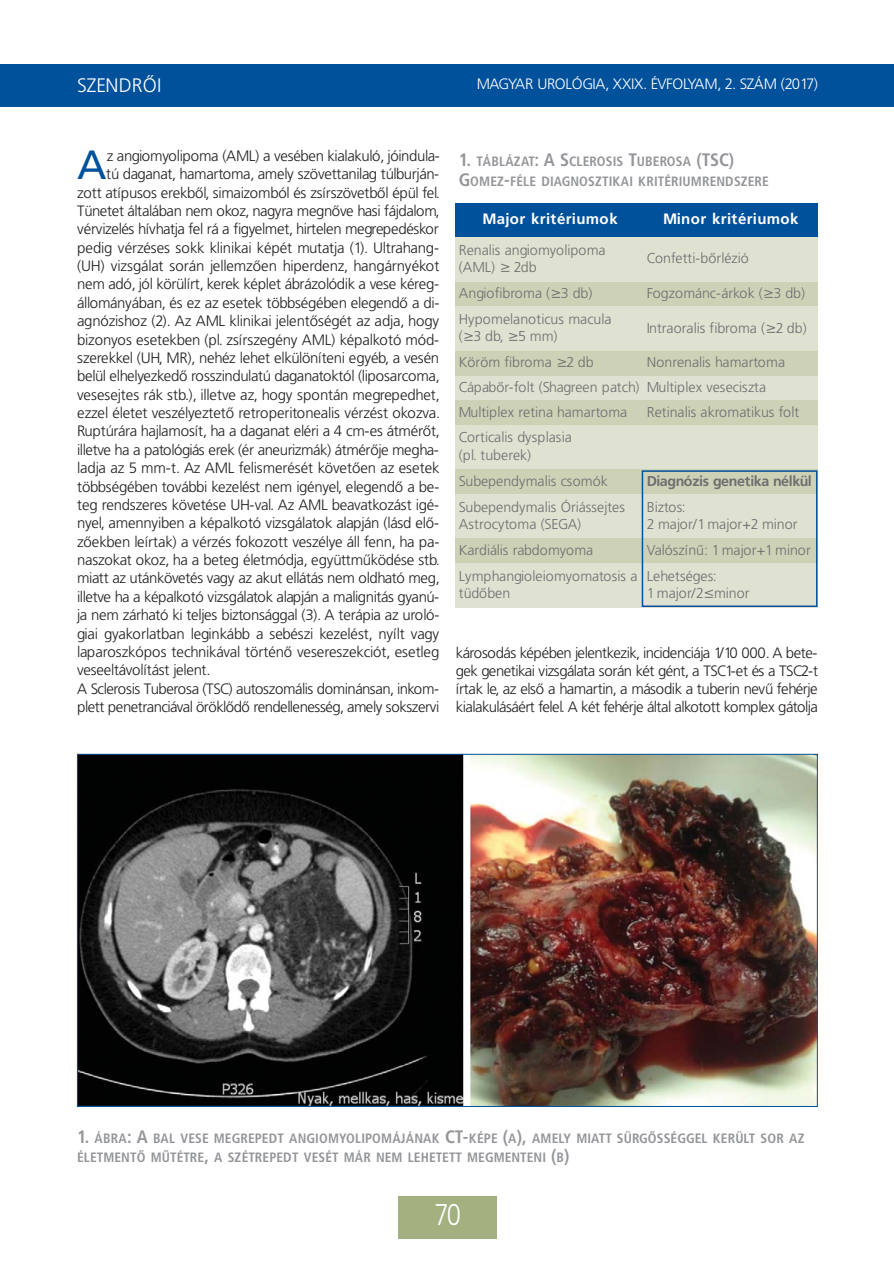
<style>
.page{position:relative;width:894px;height:1262px;background:#fff}
.page>*{position:absolute;margin:0;border:0;box-sizing:border-box;transform-origin:0 0}
.t1{font:40.8px "Frutiger PFL";color:#00519c}
.t2{font:30px "Frutiger Lt PFL";color:#fff;scale:.85 1}
.t3{font:19.5px "Frutiger Lt PFL";letter-spacing:.05em;color:#fff}
.t4{font:15px/18px "Frutiger Lt PFL";letter-spacing:.02em;color:#231f20;text-align:justify}
.t5{font:15px "Frutiger Lt PFL";letter-spacing:.025em;color:#fff}
.t6{font:700 15px "Frutiger PFL";letter-spacing:.05em;color:#fff}
.t7{font:14.25px/17.2px "Frutiger Lt PFL";letter-spacing:.04em;color:#6d6e70}
.t8{font:700 14.25px "Frutiger PFL";color:#6d6e70}
.t9{font:700 13.5px/19.5px "Frutiger Cn PFL";letter-spacing:.04em;color:#939598}
.s1{font-size:18px}
</style>
<div class="page">
<div style="left:0;top:64px;width:893px;height:43px;background:#00519c"></div>
<div style="left:398px;top:1195px;width:98px;height:43px;background:#a2b17f"></div>
<div style="left:456px;top:203px;width:187px;height:34px;background:#00519c"></div>
<div style="left:643px;top:203px;width:174px;height:34px;background:#00519c"></div>
<div style="left:456px;top:237px;width:187px;height:45px;background:#dfe2d1"></div>
<div style="left:643px;top:237px;width:174px;height:45px;background:#dfe2d1"></div>
<div style="left:456px;top:282px;width:187px;height:24px;background:#cdd2b7"></div>
<div style="left:643px;top:282px;width:174px;height:24px;background:#cdd2b7"></div>
<div style="left:456px;top:306px;width:187px;height:45px;background:#dfe2d1"></div>
<div style="left:643px;top:306px;width:174px;height:45px;background:#dfe2d1"></div>
<div style="left:456px;top:351px;width:187px;height:24px;background:#cdd2b7"></div>
<div style="left:643px;top:351px;width:174px;height:24px;background:#cdd2b7"></div>
<div style="left:456px;top:375px;width:187px;height:25px;background:#dfe2d1"></div>
<div style="left:643px;top:375px;width:174px;height:25px;background:#dfe2d1"></div>
<div style="left:456px;top:400px;width:187px;height:25px;background:#cdd2b7"></div>
<div style="left:643px;top:400px;width:174px;height:25px;background:#cdd2b7"></div>
<div style="left:456px;top:425px;width:187px;height:44px;background:#dfe2d1"></div>
<div style="left:643px;top:425px;width:174px;height:44px;background:#dfe2d1"></div>
<div style="left:456px;top:469px;width:187px;height:25px;background:#cdd2b7"></div>
<div style="left:643px;top:469px;width:174px;height:25px;background:#cdd2b7"></div>
<div style="left:456px;top:494px;width:187px;height:44px;background:#dfe2d1"></div>
<div style="left:643px;top:494px;width:174px;height:44px;background:#dfe2d1"></div>
<div style="left:456px;top:538px;width:187px;height:25px;background:#cdd2b7"></div>
<div style="left:643px;top:538px;width:174px;height:25px;background:#cdd2b7"></div>
<div style="left:456px;top:563px;width:187px;height:44px;background:#dfe2d1"></div>
<div style="left:643px;top:563px;width:174px;height:44px;background:#dfe2d1"></div>
<img style="left:79px;top:756px;width:736px;height:348px">
<div style="left:641px;top:470px;width:176px;height:137px;border:2px solid #00519c"></div>
<h3 class="t3" style="left:77px;top:77px;width:85px">SZENDRŐI</h3>
<p class="t5" style="left:476px;top:78px;width:342px">MAGYAR UROLÓGIA, XXIX. ÉVFOLYAM, 2. SZÁM (2017)</p>
<h1 class="t1" style="left:77px;top:148px;width:30px">A</h1>
<p class="t4" style="left:107px;top:148px;width:334px">z angiomyolipoma (AML) a vesében kialakuló, jóindula-</p>
<p class="t4" style="left:106px;top:166px;width:334px">tú daganat, hamartoma, amely szövettanilag túlburján-</p>
<p class="t4" style="left:77px;top:184px;width:363px">zott atípusos erekből, simaizomból és zsírszövetből épül fel.</p>
<p class="t4" style="left:77px;top:203px;width:363px">Tünetet általában nem okoz, nagyra megnőve hasi fájdalom,</p>
<p class="t4" style="left:77px;top:221px;width:363px">vérvizelés hívhatja fel rá a figyelmet, hirtelen megrepedéskor</p>
<p class="t4" style="left:77px;top:240px;width:363px">pedig vérzéses sokk klinikai képét mutatja (1). Ultrahang-</p>
<p class="t4" style="left:77px;top:258px;width:363px">(UH) vizsgálat során jellemzően hiperdenz, hangárnyékot</p>
<p class="t4" style="left:77px;top:276px;width:363px">nem adó, jól körülírt, kerek képlet ábrázolódik a vese kéreg-</p>
<p class="t4" style="left:77px;top:295px;width:363px">állományában, és ez az esetek többségében elegendő a di-</p>
<p class="t4" style="left:77px;top:313px;width:363px">agnózishoz (2). Az AML klinikai jelentőségét az adja, hogy</p>
<p class="t4" style="left:77px;top:331px;width:363px">bizonyos esetekben (pl. zsírszegény AML) képalkotó mód-</p>
<p class="t4" style="left:77px;top:350px;width:363px">szerekkel (UH, MR), nehéz lehet elkülöníteni egyéb, a vesén</p>
<p class="t4" style="left:77px;top:368px;width:363px">belül elhelyezkedő rosszindulatú daganatoktól (liposarcoma,</p>
<p class="t4" style="left:77px;top:386px;width:363px">vesesejtes rák stb.), illetve az, hogy spontán megrepedhet,</p>
<p class="t4" style="left:77px;top:405px;width:363px">ezzel életet veszélyeztető retroperitonealis vérzést okozva.</p>
<p class="t4" style="left:77px;top:423px;width:363px">Ruptúrára hajlamosít, ha a daganat eléri a 4 cm-es átmérőt,</p>
<p class="t4" style="left:77px;top:441px;width:363px">illetve ha a patológiás erek (ér aneurizmák) átmérője megha-</p>
<p class="t4" style="left:77px;top:460px;width:363px">ladja az 5 mm-t. Az AML felismerését követően az esetek</p>
<p class="t4" style="left:77px;top:478px;width:363px">többségében további kezelést nem igényel, elegendő a be-</p>
<p class="t4" style="left:77px;top:497px;width:363px">teg rendszeres követése UH-val. Az AML beavatkozást igé-</p>
<p class="t4" style="left:77px;top:515px;width:363px">nyel, amennyiben a képalkotó vizsgálatok alapján (lásd elő-</p>
<p class="t4" style="left:77px;top:533px;width:363px">zőekben leírtak) a vérzés fokozott veszélye áll fenn, ha pa-</p>
<p class="t4" style="left:77px;top:552px;width:363px">naszokat okoz, ha a beteg életmódja, együttműködése stb.</p>
<p class="t4" style="left:77px;top:570px;width:363px">miatt az utánkövetés vagy az akut ellátás nem oldható meg,</p>
<p class="t4" style="left:77px;top:588px;width:363px">illetve ha a képalkotó vizsgálatok alapján a malignitás gyanú-</p>
<p class="t4" style="left:77px;top:607px;width:363px">ja nem zárható ki teljes biztonsággal (3). A terápia az uroló-</p>
<p class="t4" style="left:77px;top:625px;width:363px">giai gyakorlatban leginkább a sebészi kezelést, nyílt vagy</p>
<p class="t4" style="left:77px;top:643px;width:363px">laparoszkópos technikával történő vesereszek ci ót, esetleg</p>
<p class="t4" style="left:77px;top:662px;width:134px">veseeltávolítást jelent.</p>
<p class="t4" style="left:77px;top:680px;width:363px">A Sclerosis Tuberosa (TSC) autoszomális dominánsan, inkom -</p>
<p class="t4" style="left:77px;top:699px;width:363px">plett penetranciával öröklődő rendellenesség, amely sokszervi</p>
<p class="t9" style="left:459px;top:153px;width:311px"><span class="s1">1.</span> TÁBLÁZAT<span class="s1">: A S</span>CLEROSIS <span class="s1">T</span>UBEROSA <span class="s1">(TSC)<br>G</span>OMEZ<span class="s1">-</span>FÉLE DIAGNOSZTIKAI KRITÉRIUMRENDSZERE</p>
<p class="t6" style="left:482px;top:213px;width:136px">Major kritériumok</p>
<p class="t6" style="left:663px;top:213px;width:136px">Minor kritériumok</p>
<p class="t7" style="left:459px;top:242px;width:148px">Renalis angiomyolipoma (AML)</p>
<p class="t7" style="left:646px;top:251px;width:103px">Confetti-bőrlézió</p>
<p class="t7" style="left:513px;top:259px;width:24px">2db</p>
<p class="t7" style="left:459px;top:285px;width:135px">Angiofibroma ( 3 db)</p>
<p class="t7" style="left:646px;top:285px;width:159px">Fogzománc-árkok ( 3 db)</p>
<p class="t7" style="left:459px;top:311px;width:154px">Hypomelanoticus macula ( 3 db, 5 mm)</p>
<p class="t7" style="left:646px;top:320px;width:161px">Intraoralis fibroma ( 2 db)</p>
<p class="t7" style="left:459px;top:354px;width:135px">Köröm fibroma 2 db</p>
<p class="t7" style="left:459px;top:351px;width:327px;line-height:24.6px;text-indent:188px">Nonrenalis hamartoma<br>Cápabőr-folt (Shagreen patch) Multiplex veseciszta<br>Multiplex retina hamartoma</p>
<p class="t7" style="left:646px;top:404px;width:153px">Retinalis akromatikus folt</p>
<p class="t7" style="left:459px;top:430px;width:114px">Corticalis dysplasia (pl. tuberek)</p>
<p class="t7" style="left:459px;top:473px;width:150px">Subependymalis csomók</p>
<p class="t8" style="left:646px;top:475px;width:166px">Diagnózis genetika nélkül</p>
<p class="t7" style="left:459px;top:499px;width:167px">Subependymalis Óriássejtes<br>Astrocytoma (SEGA)</p>
<p class="t7" style="left:646px;top:499px;width:152px">Biztos:<br>2 major/1 major+2 minor</p>
<p class="t7" style="left:459px;top:542px;width:135px">Kardiális rabdomyoma</p>
<p class="t7" style="left:646px;top:542px;width:165px">Valószínű: 1 major+1 minor</p>
<p class="t7" style="left:459px;top:568px;width:180px">Lymphangioleiomyomatosis a tüdőben</p>
<p class="t7" style="left:646px;top:568px;width:104px">Lehetséges:<br>1 major/2 minor</p>
<p class="t4" style="left:456px;top:644px;width:363px">károsodás képében jelentkezik, incidenciája 1/10 000. A bete&shy;gek genetikai vizsgálata során két gént, a TSC1-et és a TSC2-t írtak le, az első a hamartin, a második a tuberin nevű fehérje kialakulásáért felel. A két fehérje által alkotott komplex gátolja</p>
<p class="t9" style="left:77px;top:1128px;width:728px"><span class="s1">1.</span> ÁBRA<span class="s1">: A</span> BAL VESE MEGREPEDT ANGIOMYOLIPOMÁ JÁ NAK <span class="s1">CT-</span>KÉPE <span class="s1">(</span>A<span class="s1">),</span> AMELY MIATT SÜRGŐSSÉGGEL KERÜLT SOR AZ<br>ÉLETMENTŐ MŰTÉTRE<span class="s1">,</span> A SZÉTREPEDT VESÉT MÁR NEM LEHETETT MEGMENTENI <span class="s1">(</span>B<span class="s1">)</span></p>
<h2 class="t2" style="left:434px;top:1202px;width:32px">70</h2>
</div>
